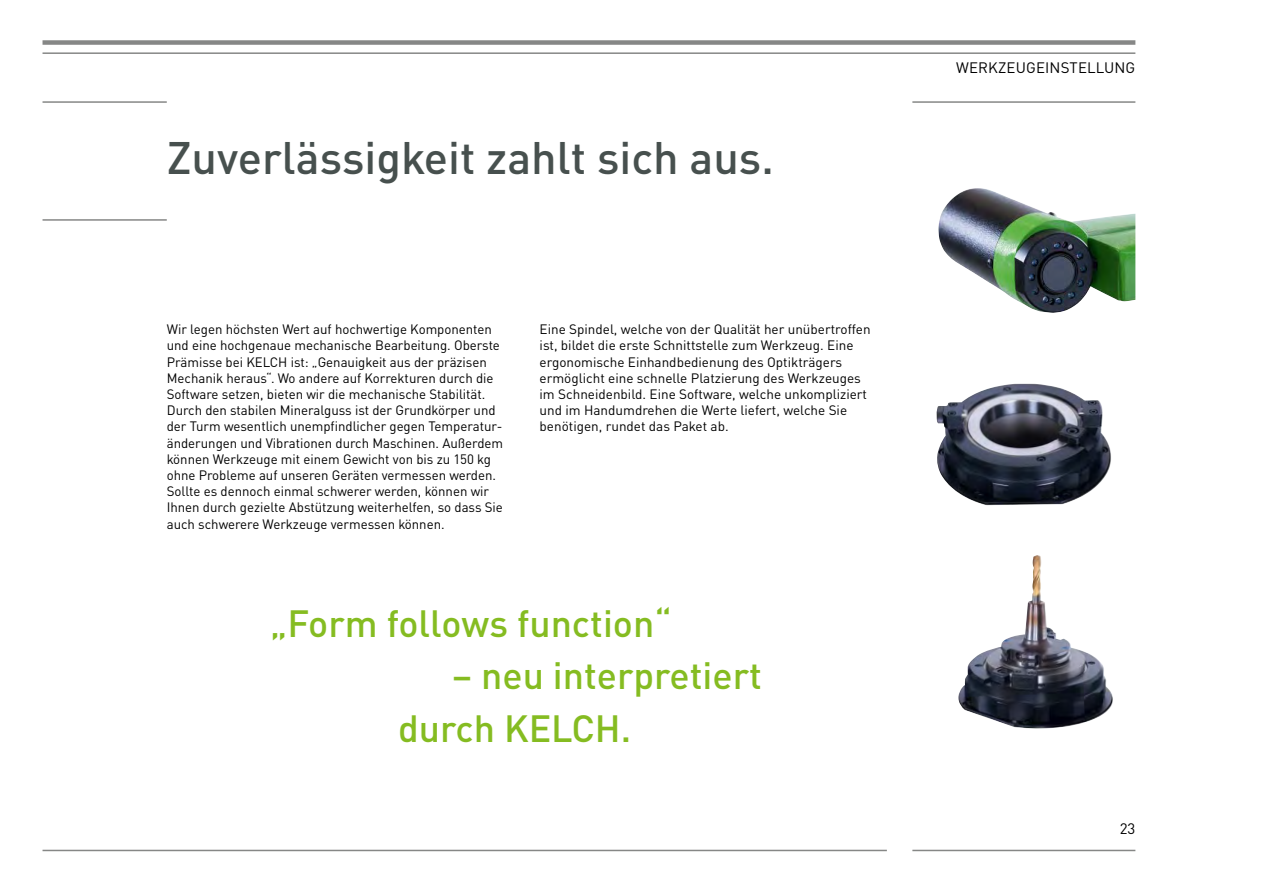
<style>
.page{position:relative;width:1263px;height:893px;background:#fff}
.page>*{position:absolute;margin:0;border:0;box-sizing:border-box;transform-origin:0 0}
._2017-Headline{font:500 45px "DINOT";color:#47504e}
._2017-Subheadline-2{font:500 37.5px/52.5px "DINOT";color:#85bc21}
._2017-Kopfzeile{font:15px "DINOT";letter-spacing:.01em;color:#000}
._2017-Seitenzahl{font:15px "DINOT";color:#000}
._2017-Text{font:13.5px/16.2px "DINOT";color:#000}
</style>
<div class="page">
<div style="left:43px;top:40px;width:1092px;height:5px;background:#868786"></div>
<hr style="left:43px;top:52px;width:1092px;height:2px;background:#868786">
<hr style="left:912px;top:101px;width:223px;height:2px;background:#868786">
<hr style="left:43px;top:101px;width:124px;height:2px;background:#868786">
<hr style="left:912px;top:850px;width:223px;height:1px;background:#868786">
<hr style="left:43px;top:850px;width:844px;height:1px;background:#868786">
<img style="left:958px;top:555px;width:155px;height:174px">
<img style="left:936px;top:384px;width:175px;height:121px">
<hr style="left:43px;top:219px;width:124px;height:2px;background:#868786">
<img style="left:938px;top:188px;width:197px;height:125px">
<p class="_2017-Headline" style="left:167px;top:129px;width:609px">Zuverlässigkeit zahlt sich aus.</p>
<p class="_2017-Text" style="left:167px;top:321px;width:338px">Wir legen höchsten Wert auf hochwertige Komponenten und eine hochgenaue mechanische Bearbeitung. Oberste Prämisse bei KELCH ist: „Genauigkeit aus der präzisen Mechanik heraus“. Wo andere auf Korrekturen durch die Software setzen, bieten wir die mechanische Stabilität.<br>Durch den stabilen Mineralguss ist der Grundkörper und der Turm wesentlich unempfindlicher gegen Temperatur&shy;änderungen und Vibrationen durch Maschinen. Außerdem können Werkzeuge mit einem Gewicht von bis zu 150 kg ohne Probleme auf unseren Geräten vermessen werden.<br>Sollte es dennoch einmal schwerer werden, können wir Ihnen durch gezielte Abstützung weiterhelfen, so dass Sie auch schwerere Werkzeuge vermessen können.</p>
<p class="_2017-Text" style="left:540px;top:321px;width:333px">Eine Spindel, welche von der Qualität her unübertroffen ist, bildet die erste Schnittstelle zum Werkzeug. Eine ergonomische Einhandbedienung des Optikträgers ermöglicht eine schnelle Platzierung des Werkzeuges im Schneidenbild. Eine Software, welche unkompliziert und im Handumdrehen die Werte liefert, welche Sie benötigen, rundet das Paket ab.</p>
<p class="_2017-Subheadline-2" style="left:270px;top:596px;width:403px">„Form follows function“</p>
<p class="_2017-Subheadline-2" style="left:398px;top:649px;width:365px;text-indent:54px">– neu interpretiert durch KELCH.</p>
<p class="_2017-Kopfzeile" style="left:956px;top:59px;width:181px">WERKZEUGEINSTELLUNG</p>
<p class="_2017-Seitenzahl" style="left:1120px;top:819px;width:17px">23</p>
</div>
